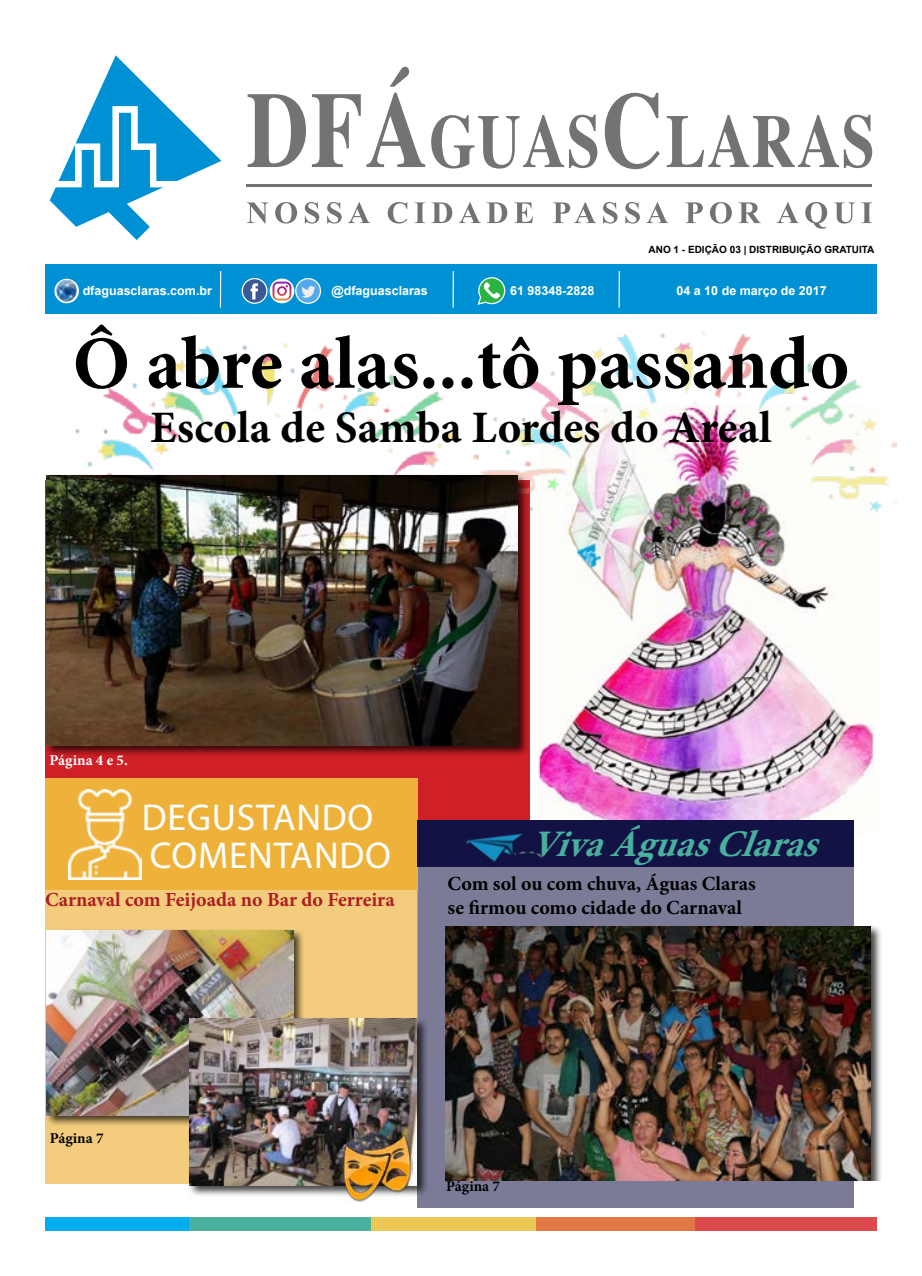
<style>
.page{position:relative;width:922px;height:1276px;background:#fff}
.page>*{position:absolute;margin:0;border:0;box-sizing:border-box;transform-origin:0 0}
.t1{font:700 75px "Minion Pro";color:#000}
.t2{font:700 45px "Minion Pro";letter-spacing:.005em;color:#000}
.t3{font:37.5px/38.5px "Myriad Pro";letter-spacing:.02em;color:#fff}
.t4{font:italic 700 37.5px "Minion Pro";color:#48b09d}
.t5{font:700 20px/24px "Minion Pro";color:#000}
.t6{font:700 20px "Minion Pro";color:#ac1e23}
.t7{font:700 15px "Minion Pro";color:#000}
.t8{font:700 15px "Minion Pro";color:#fff}
.t9{font:700 12.5px "Arial";color:#fff}
.t10{font:700 10px "Arial";color:#000}
</style>
<div class="page">
<div style="left:45px;top:1217px;width:181px;height:14px;background:#00adef"></div>
<div style="left:370px;top:1217px;width:182px;height:14px;background:#eec857"></div>
<div style="left:189px;top:1217px;width:181px;height:14px;background:#4bb09d"></div>
<div style="left:536px;top:1217px;width:182px;height:14px;background:#e17946"></div>
<div style="left:695px;top:1217px;width:181px;height:14px;background:#dd4a4e"></div>
<div style="left:45px;top:265px;width:831px;height:49px;background:#0091d4"></div>
<div style="left:417px;top:867px;width:436px;height:340px;background:#7b7b97"></div>
<svg style="left:431px;top:115px;width:166px;height:54px"></svg>
<svg style="left:604px;top:93px;width:55px;height:76px"></svg>
<svg style="left:666px;top:115px;width:206px;height:53px"></svg>
<svg style="left:50px;top:55px;width:375px;height:185px"></svg>
<svg style="left:431px;top:202px;width:21px;height:21px"></svg>
<svg style="left:458px;top:202px;width:22px;height:21px"></svg>
<svg style="left:486px;top:202px;width:21px;height:21px"></svg>
<svg style="left:514px;top:202px;width:19px;height:21px"></svg>
<svg style="left:553px;top:202px;width:43px;height:21px"></svg>
<svg style="left:603px;top:202px;width:14px;height:22px"></svg>
<svg style="left:625px;top:202px;width:14px;height:22px"></svg>
<svg style="left:646px;top:202px;width:22px;height:21px"></svg>
<svg style="left:685px;top:202px;width:17px;height:21px"></svg>
<svg style="left:710px;top:202px;width:21px;height:21px"></svg>
<svg style="left:738px;top:202px;width:22px;height:21px"></svg>
<svg style="left:776px;top:202px;width:22px;height:21px"></svg>
<svg style="left:805px;top:202px;width:22px;height:27px"></svg>
<svg style="left:834px;top:202px;width:21px;height:21px"></svg>
<svg style="left:861px;top:202px;width:11px;height:21px"></svg>
<hr style="left:246px;top:185px;width:626px;height:2px;background:#737375">
<div style="left:45px;top:480px;width:484px;height:360px;background:#ce2026"></div>
<hr style="left:220px;top:271px;width:1px;height:37px;background:#fff">
<hr style="left:452px;top:271px;width:2px;height:37px;background:#fff">
<hr style="left:618px;top:271px;width:1px;height:37px;background:#fff">
<svg style="left:54px;top:279px;width:25px;height:24px"></svg>
<svg style="left:477px;top:277px;width:29px;height:28px"></svg>
<div style="left:296px;top:279px;width:24px;height:24px;background:#54a8eb;border-radius:50%"></div>
<div style="left:295px;top:278px;width:26px;height:26px;border:1px solid #fff;border-radius:50%"></div>
<svg style="left:301px;top:286px;width:14px;height:12px"></svg>
<svg style="left:269px;top:278px;width:25px;height:25px"></svg>
<svg style="left:242px;top:279px;width:25px;height:24px"></svg>
<div style="left:241px;top:278px;width:26px;height:26px;border:1px solid #fff;border-radius:50%"></div>
<svg style="left:250px;top:283px;width:8px;height:16px"></svg>
<div style="left:45px;top:886px;width:372px;height:298px;background:#f3cc7d"></div>
<img style="left:272px;top:282px;width:19px;height:18px">
<svg style="left:277px;top:285px;width:11px;height:11px"></svg>
<img style="left:56px;top:280px;width:21px;height:22px">
<div style="left:45px;top:779px;width:372px;height:111px;background:#eeb23a"></div>
<img style="left:69px;top:789px;width:72px;height:90px">
<img style="left:538px;top:442px;width:359px;height:392px">
<div style="left:45px;top:928px;width:260px;height:199px;background:#000;opacity:.75"></div>
<img style="left:47px;top:930px;width:246px;height:185px">
<div style="left:187px;top:1017px;width:242px;height:180px;background:#000;opacity:.75"></div>
<img style="left:189px;top:1019px;width:227px;height:166px">
<div style="left:417px;top:820px;width:436px;height:47px;background:#121245"></div>
<img style="left:466px;top:810px;width:92px;height:52px">
<img style="left:75px;top:344px;width:403px;height:129px">
<img style="left:480px;top:331px;width:416px;height:180px">
<div style="left:445px;top:926px;width:437px;height:254px;background:#000;opacity:.75"></div>
<img style="left:445px;top:926px;width:425px;height:254px">
<div style="left:45px;top:473px;width:483px;height:284px;background:#000;opacity:.75"></div>
<img style="left:46px;top:475px;width:471px;height:270px">
<img style="left:342px;top:1133px;width:70px;height:70px">
<p class="t10" style="left:648px;top:242px;width:227px">ANO 1 - EDIÇÃO 03 | DISTRIBUIÇÃO GRATUITA</p>
<p class="t9" style="left:83px;top:282px;width:131px">dfaguasclaras.com.br</p>
<p class="t9" style="left:331px;top:282px;width:98px">@dfaguasclaras</p>
<p class="t9" style="left:510px;top:282px;width:86px">61 98348-2828</p>
<p class="t9" style="left:676px;top:282px;width:152px">04 a 10 de março de 2017</p>
<h1 class="t1" style="left:73px;top:311px;width:777px">Ô abre alas...tô passando</h1>
<h2 class="t2" style="left:150px;top:396px;width:622px">Escola de Samba Lordes do Areal</h2>
<p class="t8" style="left:50px;top:749px;width:80px">Página 4 e 5.</p>
<h3 class="t3" style="left:142px;top:797px;width:251px">DEGUSTANDO<br>COMENTANDO</h3>
<h3 class="t6" style="left:45px;top:885px;width:351px">Carnaval com Feijoada no Bar do Ferreira</h3>
<h3 class="t4" style="left:529px;top:818px;width:307px">VivaÁguasClaras</h3>
<h3 class="t5" style="left:447px;top:871px;width:309px">Com sol ou com chuva, Águas Claras se firmou como cidade do Carnaval</h3>
<p class="t7" style="left:50px;top:1127px;width:55px">Página 7</p>
<p class="t7" style="left:446px;top:1176px;width:55px">Página 7</p>
</div>
